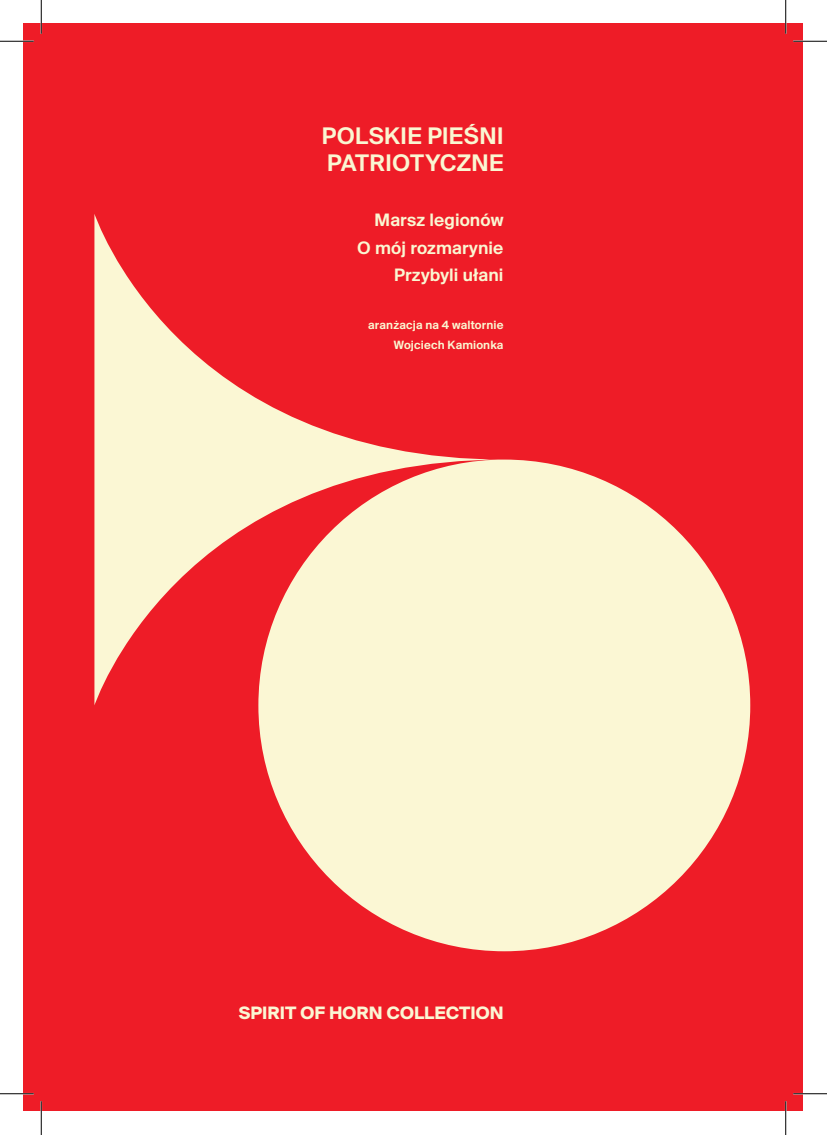
<style>
.page{position:relative;width:827px;height:1135px;background:#fff}
.page>*{position:absolute;margin:0;border:0;box-sizing:border-box;transform-origin:0 0}
.t1{font:25px/27.5px "Suisse BP Intl Antique";letter-spacing:.015em;color:#faf7d2}
.t2{font:18.75px/27.5px "Suisse BP Intl Antique";letter-spacing:.005em;color:#faf7d2;text-align:right}
.t3{font:700 18.75px "Suisse BP Intl";letter-spacing:.005em;color:#fbf7d4}
.t4{font:12.5px/20px "Suisse BP Intl Antique";letter-spacing:.01em;color:#faf7d2;text-align:right}
</style>
<div class="page">
<div style="left:24px;top:24px;width:779px;height:1087px;background:#ee1c27"></div>
<div style="left:258px;top:460px;width:492px;height:491px;background:#fbf7d4;border-radius:50%"></div>
<svg style="left:94px;top:214px;width:410px;height:491px"></svg>
<hr style="left:0;top:40px;width:34px;height:2px;background:#fff">
<hr style="left:793px;top:40px;width:34px;height:2px;background:#fff">
<hr style="left:40px;top:0;width:2px;height:34px;background:#fff">
<hr style="left:40px;top:1101px;width:2px;height:34px;background:#fff">
<hr style="left:0;top:41px;width:34px;height:1px;background:#000">
<hr style="left:793px;top:41px;width:34px;height:1px;background:#000">
<hr style="left:0;top:1093px;width:34px;height:1px;background:#000">
<hr style="left:793px;top:1093px;width:34px;height:1px;background:#000">
<hr style="left:41px;top:0;width:1px;height:34px;background:#000">
<hr style="left:41px;top:1101px;width:1px;height:34px;background:#000">
<hr style="left:785px;top:0;width:1px;height:34px;background:#000">
<hr style="left:785px;top:1101px;width:1px;height:34px;background:#000">
<h1 class="t1" style="left:322px;top:121px;width:183px">POLSKIE PIEŚNI<br>PATRIOTYCZNE</h1>
<p class="t2" style="left:357px;top:206px;width:148px">Marsz legionów<br>O mój rozmarynie<br>Przybyli ułani</p>
<p class="t4" style="left:368px;top:314px;width:137px">aranżacja na 4 waltornie<br>Wojciech Kamionka</p>
<p class="t3" style="left:239px;top:1001px;width:266px">SPIRIT OF HORN COLLECTION</p>
</div>
